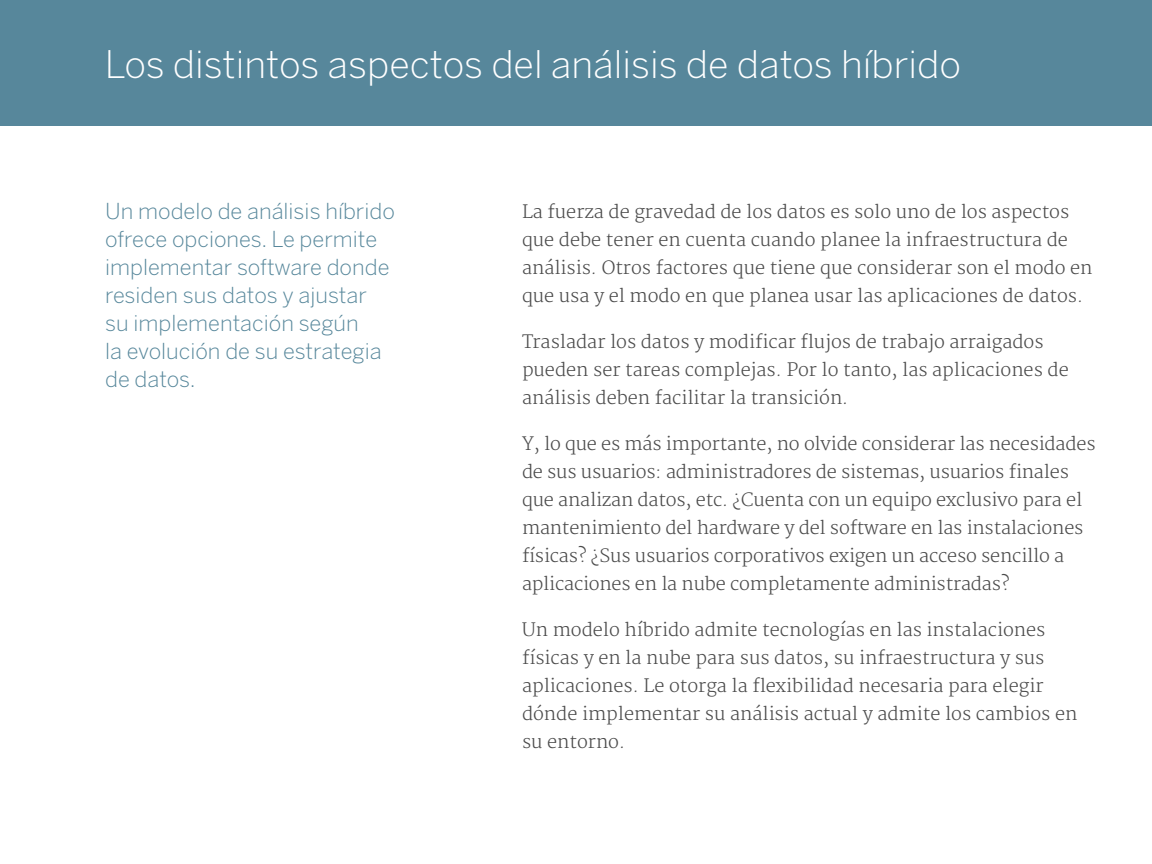
<style>
.page{position:relative;width:1152px;height:864px;background:#fff}
.page>*{position:absolute;margin:0;border:0;box-sizing:border-box;transform-origin:0 0}
.BODY-HEADER{font:300 38px "Benton Sans";color:#fff}
.BODY-SUBHEAD{font:300 22px/28px "Benton Sans";color:#57879b}
.BODY-COPY_DARK-GREY{font:300 18px/28px "Merriweather";color:#4b4b4b}
</style>
<div class="page">
<div style="left:0;top:0;width:1152px;height:126px;background:#57879b"></div>
<p class="BODY-HEADER" style="left:105px;top:42px;width:858px">Los distintos aspectos del análisis de datos híbrido</p>
<p class="BODY-SUBHEAD" style="left:105px;top:197px;width:291px">Un modelo de análisis híbrido ofrece opciones. Le permite implementar software donde residen sus datos y ajustar su implementación según<br>la evolución de su estrategia de datos.</p>
<p class="BODY-COPY_DARK-GREY" style="left:522px;top:199px;width:572px">La fuerza de gravedad de los datos es solo uno de los aspectos que debe tener en cuenta cuando planee la infraestructura de análisis. Otros factores que tiene que considerar son el modo en que usa y el modo en que planea usar las aplicaciones de datos.</p>
<p class="BODY-COPY_DARK-GREY" style="left:522px;top:329px;width:548px">Trasladar los datos y modificar flujos de trabajo arraigados pueden ser tareas complejas. Por lo tanto, las aplicaciones de análisis deben facilitar la transición.</p>
<p class="BODY-COPY_DARK-GREY" style="left:522px;top:431px;width:575px">Y, lo que es más importante, no olvide considerar las necesidades de sus usuarios: administradores de sistemas, usuarios finales que analizan datos, etc. ¿Cuenta con un equipo exclusivo para el mantenimiento del hardware y del software en las instalaciones físicas? ¿Sus usuarios corporativos exigen un acceso sencillo a aplicaciones en la nube completamente administradas?</p>
<p class="BODY-COPY_DARK-GREY" style="left:522px;top:617px;width:557px">Un modelo híbrido admite tecnologías en las instalaciones físicas y en la nube para sus datos, su infraestructura y sus aplicaciones. Le otorga la flexibilidad necesaria para elegir dónde implementar su análisis actual y admite los cambios en su entorno.</p>
</div>
